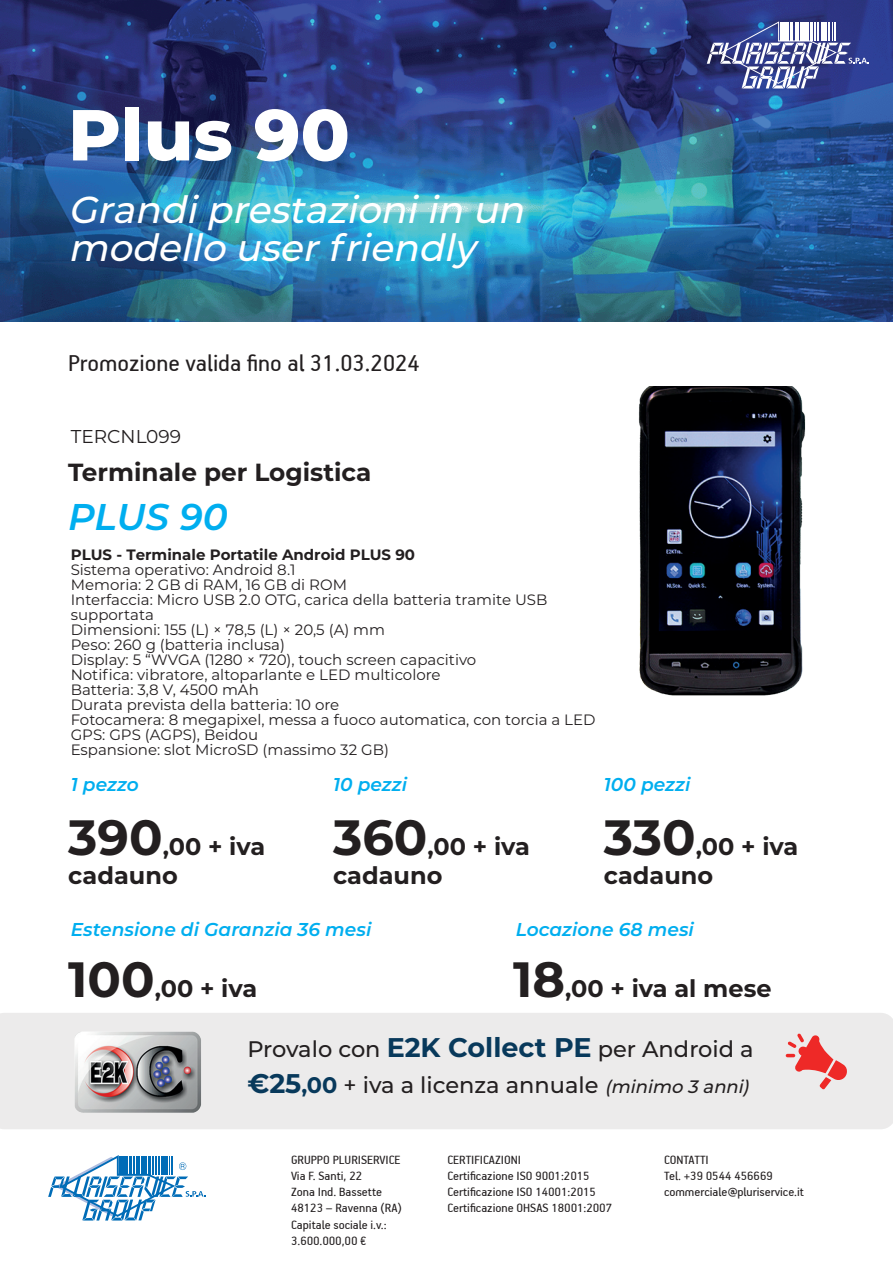
<style>
.page{position:relative;width:893px;height:1263px;background:#fff}
.page>*{position:absolute;margin:0;border:0;box-sizing:border-box;transform-origin:0 0}
.t1{font:800 72px "Montserrat";color:#fff}
.t2{font:italic 500 37.5px/37.5px "Montserrat";color:#fff}
.t3{font:italic 600 37.2px "Montserrat";letter-spacing:-.005em;color:#00aeef}
.t4{font:25.95px "PF Handbook Pro";color:#231f20}
.t5{font:700 24.75px "Montserrat";color:#231f20}
.t6{font:700 24px/28.8px "Montserrat";color:#231f20}
.t7{font:500 22.5px/36px "Montserrat";color:#231f20}
.t8{font:italic 600 18.6px "Montserrat";color:#00aeef}
.t9{font:18.6px "Montserrat";color:#231f20}
.t10{font:15px/15px "Montserrat";color:#231f20}
.t11{font:700 15px "Montserrat";color:#231f20}
.t12{font:13.5px/16.2px "PF Handbook Pro";color:#231f20}
.s1{font-size:49.5px}
.s2{font-weight:700;font-size:27px;color:#08395b}
.s3{font-weight:700;color:#08395b}
.s4{font-style:italic;font-size:18px}
</style>
<div class="page">
<div style="left:0;top:1013px;width:893px;height:116px;background:#ecebeb"></div>
<img style="left:0;top:0;width:893px;height:321px">
<svg style="left:707px;top:21px;width:162px;height:67px"></svg>
<svg style="left:786px;top:1033px;width:61px;height:56px;background:#eca3a3"></svg>
<img style="left:638px;top:386px;width:168px;height:310px">
<img style="left:71px;top:1026px;width:133px;height:92px">
<svg style="left:48px;top:1155px;width:157px;height:65px"></svg>
<h1 class="t1" style="left:68px;top:82px;width:283px">Plus 90</h1>
<h2 class="t2" style="left:68px;top:190px;width:467px">Grandiprestazioniin un modello userfriendly</h2>
<h3 class="t4" style="left:68px;top:347px;width:353px">Promozione valida fino al 31.03.2024</h3>
<p class="t9" style="left:71px;top:423px;width:112px">TERCNL099</p>
<h3 class="t5" style="left:68px;top:454px;width:305px">Terminale per Logistica</h3>
<h3 class="t3" style="left:68px;top:491px;width:161px">PLUS 90</h3>
<p class="t11" style="left:71px;top:544px;width:346px">PLUS - Terminale Portatile Android PLUS 90</p>
<p class="t10" style="left:71px;top:561px;width:526px">Sistema operativo: Android 8.1<br>Memoria: 2 GB di RAM, 16 GB di ROM<br>Interfaccia: Micro USB 2.0 OTG, carica della batteria tramite USB supportata<br>Dimensioni: 155 (L) × 78,5 (L) × 20,5 (A) mm<br>Peso: 260 g (batteria inclusa)<br>Display: 5 “WVGA (1280 × 720), touch screen capacitivo<br>Notifica: vibratore, altoparlante e LED multicolore<br>Batteria: 3,8 V, 4500 mAh<br>Durata prevista della batteria: 10 ore<br>Fotocamera: 8 megapixel, messa a fuoco automatica, con torcia a LED GPS: GPS (AGPS), Beidou<br>Espansione: slot MicroSD (massimo 32 GB)</p>
<p class="t8" style="left:71px;top:771px;width:70px">1 pezzo</p>
<h3 class="t6" style="left:68px;top:830px;width:198px"><span class="s1">390</span>,00 + iva cadauno</h3>
<p class="t8" style="left:333px;top:771px;width:76px">10 pezzi</p>
<p class="t8" style="left:604px;top:771px;width:88px">100 pezzi</p>
<h3 class="t6" style="left:333px;top:830px;width:198px"><span class="s1">360</span>,00 + iva cadauno</h3>
<h3 class="t6" style="left:604px;top:830px;width:196px"><span class="s1">330</span>,00 + iva cadauno</h3>
<p class="t8" style="left:71px;top:916px;width:302px">Estensione di Garanzia 36 mesi</p>
<p class="t8" style="left:516px;top:916px;width:180px">Locazione 68 mesi</p>
<h3 class="t6" style="left:68px;top:972px;width:191px"><span class="s1">100</span>,00 + iva</h3>
<h3 class="t6" style="left:513px;top:972px;width:260px"><span class="s1">18</span>,00 + iva al mese</h3>
<h3 class="t7" style="left:247px;top:1030px;width:508px">Provalo con <span class="s2">E2K Collect PE</span> per Android a <span class="s2">€25</span><span class="s3">,00</span> + iva a licenza annuale <span class="s4">(minimo 3 anni)</span></h3>
<p class="t12" style="left:291px;top:1151px;width:112px">GRUPPO PLURISERVICE<br>Via F. Santi, 22<br>Zona Ind. Bassette<br>48123 – Ravenna (RA)<br>Capitale sociale i.v.:<br>3.600.000,00 €</p>
<p class="t12" style="left:447px;top:1151px;width:166px">CERTIFICAZIONI<br>Certificazione ISO 9001:2015<br>Certificazione ISO 14001:2015<br>Certificazione OHSAS 18001:2007</p>
<p class="t12" style="left:664px;top:1151px;width:141px">CONTATTI<br>Tel. +39 0544 456669 commerciale@pluriservice.it</p>
</div>
